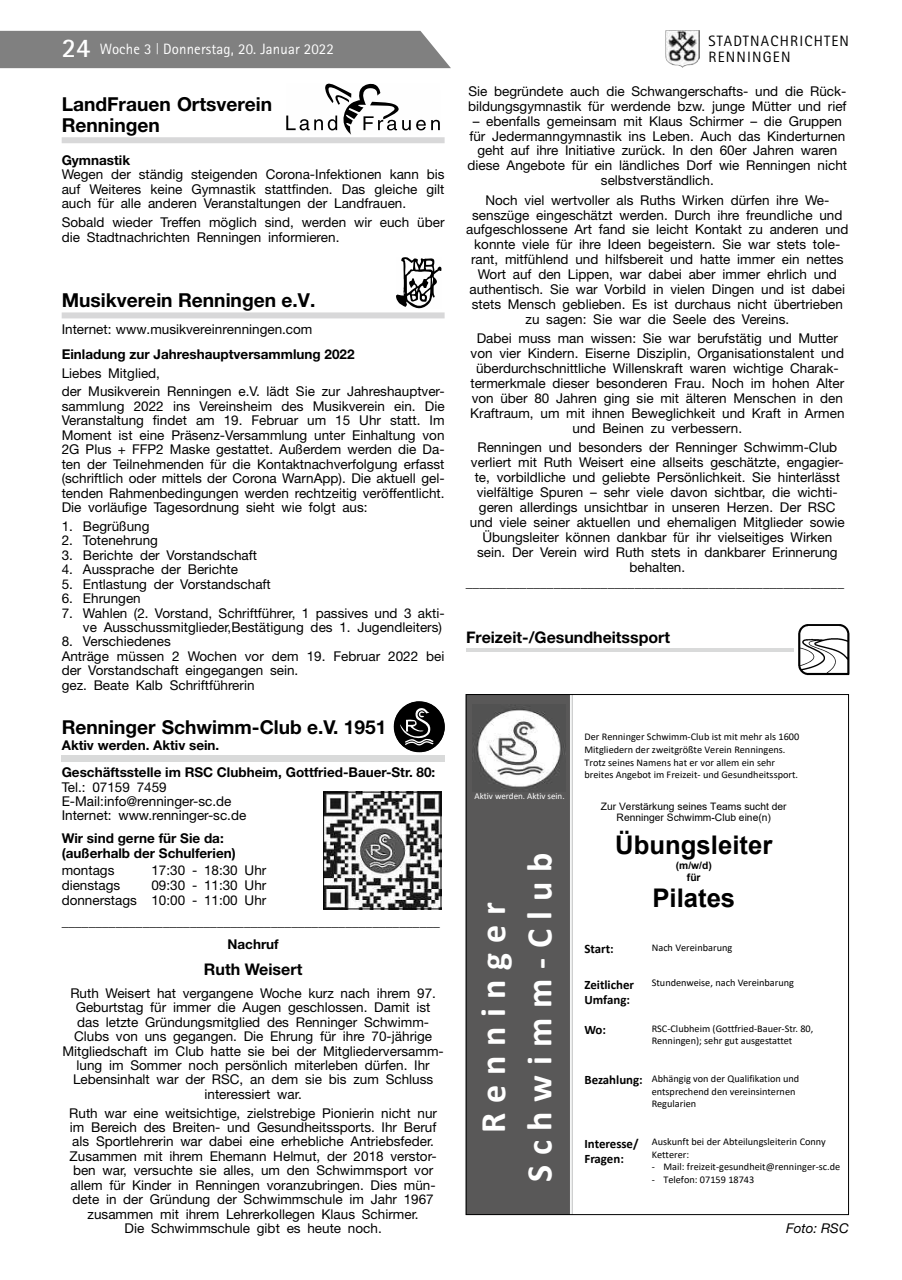
<style>
.page{position:relative;width:902px;height:1280px;background:#fff}
.page>*{position:absolute;margin:0;border:0;box-sizing:border-box;transform-origin:0 0}
.t1{font:700 36px/46px "Calibri";letter-spacing:.27em;color:#fff;text-align:center}
.t2{font:700 27px "Rotis Sans Serif";color:#fff}
.t3{font:700 25.65px "Arial";color:#000}
.t4{font:700 19.2px/20.9px "Helvetica Neue";color:#000}
.t5{font:700 16.05px "Helvetica Neue";color:#000}
.t6{font:15px "Rotis Sans Serif";letter-spacing:.01em;color:#fff}
.t7{font:15px "Rotis Sans Serif";letter-spacing:.08em;color:#000}
.t8{font:13.5px/14.4px "Helvetica Neue";color:#000;text-align:center}
.t9{font:700 13.5px/14.4px "Helvetica Neue";color:#000}
.t10{font:italic 13.5px "Helvetica Neue";color:#000}
.t11{font:700 12.9px/15.6px "Calibri";color:#000}
.t12{font:10.2px/12.6px "Calibri";color:#000}
.t13{font:10.2px/11.9px "Arial";color:#000;text-align:center}
.t14{font:700 10.2px/11.9px "Arial";color:#000;text-align:center}
.t15{font:9px "Calibri";color:#fff}
.s1{font-family:"Helvetica Neue";font-weight:300}
.s2{font-weight:700;font-size:12.9px}
</style>
<div class="page">
<div style="left:0;top:31px;width:451px;height:37px;background:#808080"></div>
<img style="left:665px;top:30px;width:34px;height:38px">
<svg style="left:286px;top:84px;width:154px;height:51px"></svg>
<div style="left:62px;top:137px;width:382px;height:6px;background:#d8d8d9"></div>
<svg style="left:396px;top:257px;width:45px;height:51px"></svg>
<div style="left:62px;top:312px;width:382px;height:6px;background:#d8d8d9"></div>
<div style="left:62px;top:755px;width:383px;height:7px;background:#d9dada"></div>
<svg style="left:393px;top:701px;width:52px;height:51px"></svg>
<img style="left:325px;top:794px;width:114px;height:113px">
<div style="left:323px;top:792px;width:118px;height:117px;border:1px solid #000"></div>
<hr style="left:466px;top:648px;width:327px;height:3px;background:#d9dada">
<svg style="left:798px;top:624px;width:51px;height:51px"></svg>
<div style="left:468px;top:696px;width:104px;height:517px;background:#595858"></div>
<img style="left:472px;top:704px;width:93px;height:88px">
<p class="t7" style="left:708px;top:32px;width:142px">STADTNACHRICHTEN</p>
<h2 class="t2" style="left:62px;top:31px;width:30px">24</h2>
<p class="t7" style="left:708px;top:48px;width:84px">RENNINGEN</p>
<p class="t6" style="left:100px;top:40px;width:235px">Woche 3 <span class="s1">|</span> Donnerstag, 20. Januar 2022</p>
<h3 class="t4" style="left:62px;top:93px;width:212px">LandFrauen Ortsverein<br>Renningen</h3>
<p class="t9" style="left:62px;top:153px;width:70px">Gymnastik</p>
<p class="t8" style="left:62px;top:167px;width:384px;text-align:justify">Wegen der ständig steigenden Corona-Infektionen kann bis auf Weiteres keine Gymnastik stattfinden. Das gleiche gilt auch für alle anderen Veranstaltungen der Landfrauen.</p>
<p class="t8" style="left:62px;top:215px;width:384px;text-align:left">Sobald wieder Treffen möglich sind, werden wir euch über die Stadtnachrichten Renningen informieren.</p>
<p class="t8" style="left:468px;top:83px;width:380px;line-height:15px;text-align:left">Sie begründete auch die Schwangerschafts- und die Rück&shy;bildungsgymnastik für werdende bzw. junge Mütter und rief</p>
<p class="t8" style="left:467px;top:113px;width:381px;line-height:15px">– ebenfalls gemeinsam mit Klaus Schirmer – die Gruppen für Jedermanngymnastik ins Leben. Auch das Kinderturnen geht auf ihre Initiative zurück. In den 60er Jahren waren diese Angebote für ein ländliches Dorf wie Renningen nicht selbstverständlich.</p>
<p class="t8" style="left:466px;top:192px;width:384px;line-height:15px">Noch viel wertvoller als Ruths Wirken dürfen ihre We&shy;senszüge eingeschätzt werden. Durch ihre freundliche und aufgeschlossene Art fand sie leicht Kontakt zu anderen und konnte viele für ihre Ideen begeistern. Sie war stets tole&shy;rant, mitfühlend und hilfsbereit und hatte immer ein nettes Wort auf den Lippen, war dabei aber immer ehrlich und authentisch. Sie war Vorbild in vielen Dingen und ist dabei stets Mensch geblieben. Es ist durchaus nicht übertrieben zu sagen: Sie war die Seele des Vereins.</p>
<p class="t8" style="left:470px;top:331px;width:376px;line-height:15px">Dabei muss man wissen: Sie war berufstätig und Mutter von vier Kindern. Eiserne Disziplin, Organisationstalent und überdurchschnittliche Willenskraft waren wichtige Charak&shy;termerkmale dieser besonderen Frau. Noch im hohen Alter von über 80 Jahren ging sie mit älteren Menschen in den Kraftraum, um mit ihnen Beweglichkeit und Kraft in Armen und Beinen zu verbessern.</p>
<p class="t8" style="left:466px;top:440px;width:380px;line-height:15px">Renningen und besonders der Renninger Schwimm-Club verliert mit Ruth Weisert eine allseits geschätzte, engagier&shy;te, vorbildliche und geliebte Persönlichkeit. Sie hinterlässt vielfältige Spuren – sehr viele davon sichtbar, die wichti&shy;geren allerdings unsichtbar in unseren Herzen. Der RSC und viele seiner aktuellen und ehemaligen Mitglieder sowie Übungsleiter können dankbar für ihr vielseitiges Wirken sein. Der Verein wird Ruth stets in dankbarer Erinnerung behalten. ________________________________________________________</p>
<h3 class="t4" style="left:62px;top:289px;width:255px">Musikverein Renningen e.V.</h3>
<p class="t8" style="left:62px;top:321px;width:252px">Internet: www.musikvereinrenningen.com</p>
<p class="t9" style="left:62px;top:347px;width:294px">Einladung zur Jahreshauptversammlung 2022</p>
<p class="t8" style="left:62px;top:363px;width:384px;line-height:18.8px;text-align:left">Liebes Mitglied,<br>der Musikverein Renningen e.V. lädt Sie zur Jahreshauptver-</p>
<p class="t8" style="left:62px;top:399px;width:384px;text-align:justify">sammlung 2022 ins Vereinsheim des Musikverein ein. Die Veranstaltung findet am 19. Februar um 15 Uhr statt. Im Moment ist eine Präsenz-Versammlung unter Einhaltung von 2G Plus + FFP2 Maske gestattet. Außerdem werden die Da&shy;ten der Teilnehmenden für die Kontaktnachverfolgung erfasst (schriftlich oder mittels der Corona WarnApp). Die aktuell gel&shy;tenden Rahmenbedingungen werden rechtzeitig veröffentlicht.<br>Die vorläufige Tagesordnung sieht wie folgt aus:</p>
<p class="t8" style="left:62px;top:519px;width:89px">1. Begrüßung</p>
<p class="t8" style="left:62px;top:533px;width:98px">2. Totenehrung</p>
<p class="t8" style="left:62px;top:547px;width:197px">3. Berichte der Vorstandschaft</p>
<p class="t8" style="left:62px;top:562px;width:178px">4. Aussprache der Berichte</p>
<p class="t8" style="left:62px;top:576px;width:211px">5. Entlastung der Vorstandschaft</p>
<p class="t8" style="left:62px;top:591px;width:81px">6. Ehrungen</p>
<p class="t8" style="left:62px;top:605px;width:384px;text-align:right">7. Wahlen (2. Vorstand, Schriftführer, 1 passives und 3 akti&shy;ve Ausschussmitglieder,Bestätigung des 1. Jugendleiters)</p>
<p class="t8" style="left:62px;top:634px;width:384px;text-align:left">8. Verschiedenes<br>Anträge müssen 2 Wochen vor dem 19. Februar 2022 bei der Vorstandschaft eingegangen sein.<br>gez. Beate Kalb Schriftführerin</p>
<p class="t5" style="left:466px;top:627px;width:205px">Freizeit-/Gesundheitssport</p>
<h3 class="t4" style="left:62px;top:716px;width:326px">Renninger Schwimm-Club e.V. 1951</h3>
<p class="t9" style="left:62px;top:765px;width:375px">Geschäftsstelle im RSC Clubheim, Gottfried-Bauer-Str. 80:</p>
<p class="t8" style="left:62px;top:779px;width:186px;text-align:left">Tel.: 07159 7459<br>E-Mail:info@renninger-sc.de<br>Internet: www.renninger-sc.de</p>
<p class="t9" style="left:62px;top:831px;width:175px">Wir sind gerne für Sie da: (außerhalb der Schulferien)</p>
<p class="t8" style="left:62px;top:863px;width:54px">montags</p>
<p class="t8" style="left:151px;top:863px;width:116px">17:30 - 18:30 Uhr</p>
<p class="t8" style="left:62px;top:878px;width:60px">dienstags</p>
<p class="t9" style="left:62px;top:738px;width:159px">Aktiv werden. Aktiv sein.</p>
<p class="t8" style="left:62px;top:877px;width:206px;line-height:14.9px;text-align:right">09:30 - 11:30 Uhr<br>donnerstags 10:00 - 11:00 Uhr</p>
<p class="t9" style="left:62px;top:909px;width:380px;line-height:23px;text-align:center">________________________________________________________<br>Nachruf</p>
<p class="t5" style="left:204px;top:959px;width:100px">Ruth Weisert</p>
<p class="t8" style="left:62px;top:985px;width:383px">Ruth Weisert hat vergangene Woche kurz nach ihrem 97.<br>Geburtstag für immer die Augen geschlossen. Damit ist<br>das letzte Gründungsmitglied des Renninger Schwimm-Clubs von uns gegangen. Die Ehrung für ihre 70-jährige Mitgliedschaft im Club hatte sie bei der Mitgliederversamm&shy;lung im Sommer noch persönlich miterleben dürfen. Ihr Lebensinhalt war der RSC, an dem sie bis zum Schluss interessiert war.</p>
<p class="t8" style="left:69px;top:1105px;width:369px">Ruth war eine weitsichtige, zielstrebige Pionierin nicht nur im Bereich des Breiten- und Gesundheitssports. Ihr Beruf als Sportlehrerin war dabei eine erhebliche Antriebsfeder.<br>Zusammen mit ihrem Ehemann Helmut, der 2018 verstor&shy;ben war, versuchte sie alles, um den Schwimmsport vor allem für Kinder in Renningen voranzubringen. Dies mün&shy;dete in der Gründung der Schwimmschule im Jahr 1967 zusammen mit ihrem Lehrerkollegen Klaus Schirmer.<br>Die Schwimmschule gibt es heute noch.</p>
<p class="t15" style="left:474px;top:789px;width:92px">Aktiv werden. Aktiv sein.</p>
<h1 class="t1" style="left:469px;top:1182px;width:331px;rotate:-90deg">Renninger<br>Schwimm-Club</h1>
<p class="t12" style="left:584px;top:730px;width:216px">Der Renninger Schwimm-Club ist mit mehr als 1600<br>Mitgliedern der zweitgrößte Verein Renningens.<br>Trotz seines Namens hat er vor allem ein sehr breites Angebot im Freizeit- und Gesundheitssport.</p>
<p class="t13" style="left:600px;top:800px;width:187px">Zur Verstärkung seines Teams sucht der<br>Renninger Schwimm-Club eine(n)</p>
<h3 class="t3" style="left:615px;top:827px;width:159px">Übungsleiter</h3>
<p class="t14" style="left:675px;top:860px;width:37px">(m/w/d) für</p>
<h3 class="t3" style="left:652px;top:880px;width:84px">Pilates</h3>
<p class="t11" style="left:584px;top:941px;width:31px">Start:</p>
<p class="t12" style="left:651px;top:941px;width:82px">Nach Vereinbarung</p>
<p class="t11" style="left:584px;top:976px;width:51px">Zeitlicher<br>Umfang:</p>
<p class="t12" style="left:651px;top:976px;width:144px">Stundenweise, nach Vereinbarung</p>
<p class="t11" style="left:584px;top:1022px;width:23px">Wo:</p>
<p class="t12" style="left:651px;top:1022px;width:163px">RSC-Clubheim (Gottfried-Bauer-Str. 80,<br>Renningen); sehr gut ausgestattet</p>
<p class="t12" style="left:651px;top:1072px;width:149px;text-indent:-67px"><span class="s2">Bezahlung:</span> Abhängig von der Qualifikation und entsprechend den vereinsinternen<br>Regularien</p>
<p class="t11" style="left:584px;top:1135px;width:56px">Interesse/<br>Fragen:</p>
<p class="t12" style="left:651px;top:1135px;width:176px">Auskunft bei der Abteilungsleiterin Conny<br>Ketterer:</p>
<p class="t12" style="left:651px;top:1160px;width:190px">- Mail: freizeit-gesundheit@renninger-sc.de</p>
<p class="t12" style="left:651px;top:1173px;width:104px">- Telefon: 07159 18743</p>
<p class="t10" style="left:786px;top:1220px;width:64px">Foto: RSC</p>
</div>
